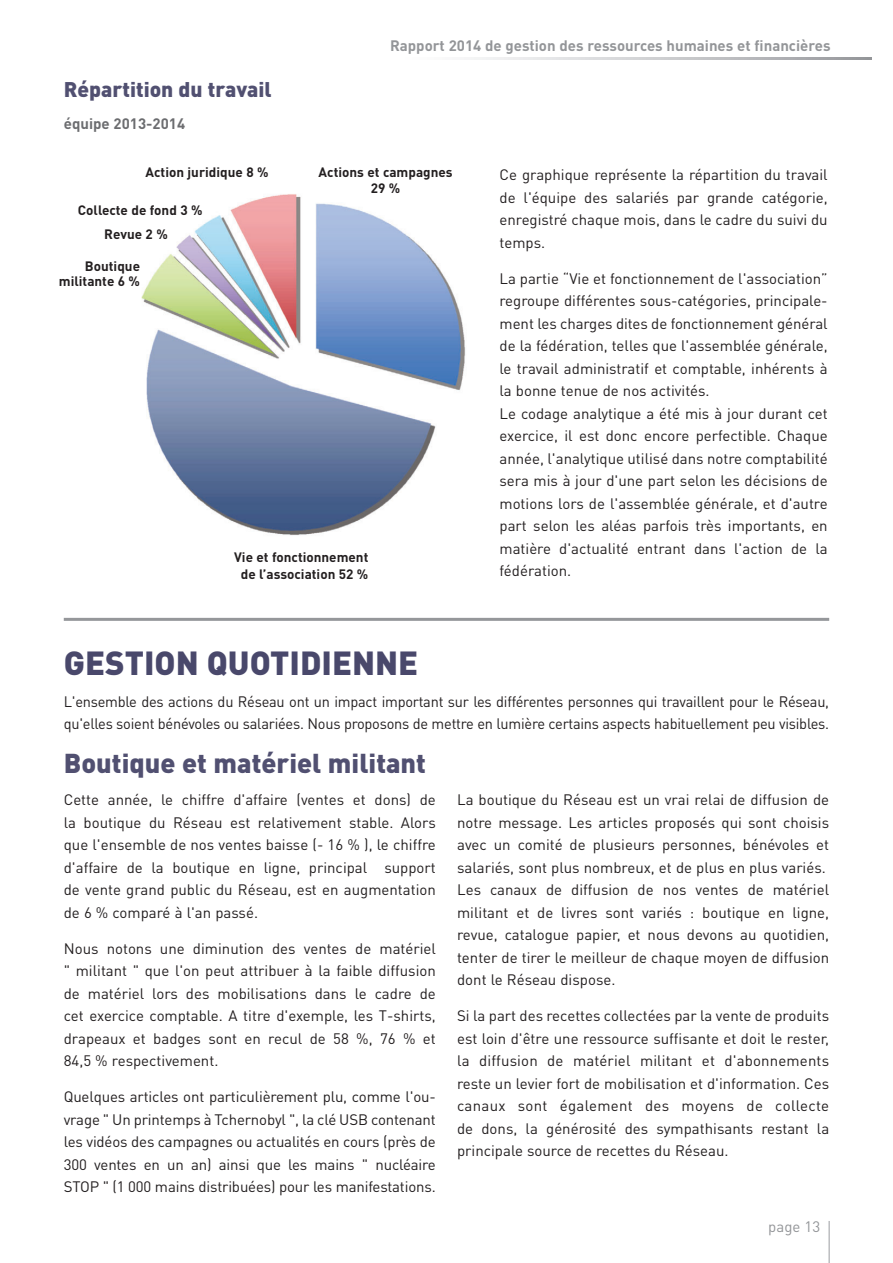
<style>
.page{position:relative;width:893px;height:1263px;background:#fff}
.page>*{position:absolute;margin:0;border:0;box-sizing:border-box;transform-origin:0 0}
.t1{font:900 33px "DIN Pro";color:#49486b}
.t2{font:900 27px "DIN Pro";color:#515071}
.t3{font:900 21px "DIN Pro";color:#515071}
.t4{font:15px/22.5px "DIN Pro";color:#231f20;text-align:justify}
.t5{font:700 15px "DIN Pro";color:#939598}
.t6{font:700 15px "DIN Pro";color:#6c6d70}
.t7{font:15px "DIN Pro";color:#939598}
.t8{font:700 13.5px/16.5px "DIN Pro";color:#231f20;text-align:center}
</style>
<div class="page">
<hr style="left:828px;top:1221px;width:2px;height:42px;background:#bcbdc0">
<img style="left:141px;top:194px;width:325px;height:341px">
<hr style="left:64px;top:618px;width:765px;height:3px;background:#95979a">
<h3 class="t3" style="left:64px;top:76px;width:209px">Répartition du travail</h3>
<p class="t5" style="left:390px;top:35px;width:442px">Rapport 2014 de gestion des ressources humaines et financières</p>
<p class="t6" style="left:64px;top:114px;width:123px">équipe 2013-2014</p>
<p class="t8" style="left:146px;top:163px;width:125px">Action juridique 8 %</p>
<p class="t8" style="left:319px;top:163px;width:136px">Actions et campagnes<br>29 %</p>
<p class="t8" style="left:104px;top:197px;width:100px;line-height:24.3px;text-align:left;text-indent:-26px">Collecte de fond 3 %<br>Revue 2 %</p>
<p class="t8" style="left:59px;top:258px;width:83px;line-height:15px;text-align:right">Boutique militante 6 %</p>
<p class="t8" style="left:234px;top:549px;width:136px">Vie et fonctionnement de l’association 52 %</p>
<p class="t4" style="left:499px;top:163px;width:330px">Ce graphique représente la répartition du travail de l'équipe des salariés par grande catégorie, enregistré chaque mois, dans le cadre du suivi du temps.</p>
<p class="t4" style="left:499px;top:266px;width:330px;text-align:left">La partie “Vie et fonctionnement de l'association” regroupe différentes sous-catégories, principale&shy;ment les charges dites de fonctionnement général de la fédération, telles que l'assemblée générale, le travail administratif et comptable, inhérents à la bonne tenue de nos activités.<br>Le codage analytique a été mis à jour durant cet exercice, il est donc encore perfectible. Chaque année, l'analytique utilisé dans notre comptabilité sera mis à jour d'une part selon les décisions de motions lors de l'assemblée générale, et d'autre part selon les aléas parfois très importants, en matière d'actualité entrant dans l'action de la fédération.</p>
<h1 class="t1" style="left:64px;top:640px;width:356px">GESTION QUOTIDIENNE</h1>
<p class="t4" style="left:64px;top:689px;width:767px">L'ensemble des actions du Réseau ont un impact important sur les différentes personnes qui travaillent pour le Réseau, qu'elles soient bénévoles ou salariées. Nous proposons de mettre en lumière certains aspects habituellement peu visibles.</p>
<h2 class="t2" style="left:64px;top:745px;width:364px">Boutique et matériel militant</h2>
<p class="t4" style="left:64px;top:788px;width:374px">Cette année, le chiffre d'affaire (ventes et dons) de la boutique du Réseau est relativement stable. Alors que l'ensemble de nos ventes baisse (- 16 % ), le chiffre d'affaire de la boutique en ligne, principal support de vente grand public du Réseau, est en augmentation de 6 % comparé à l'an passé.</p>
<p class="t4" style="left:64px;top:936px;width:374px">Nous notons une diminution des ventes de matériel " militant " que l'on peut attribuer à la faible diffusion de matériel lors des mobilisations dans le cadre de cet exercice comptable. A titre d'exemple, les T-shirts, drapeaux et badges sont en recul de 58 %, 76 % et 84,5 % respectivement.</p>
<p class="t4" style="left:64px;top:1085px;width:374px">Quelques articles ont particulièrement plu, comme l'ou&shy;vrage " Un printemps à Tchernobyl ", la clé USB contenant les vidéos des campagnes ou actualités en cours (près de 300 ventes en un an) ainsi que les mains " nucléaire STOP " (1 000 mains distribuées) pour les manifestations.</p>
<p class="t4" style="left:457px;top:788px;width:374px;text-align:left">La boutique du Réseau est un vrai relai de diffusion de notre message. Les articles proposés qui sont choisis avec un comité de plusieurs personnes, bénévoles et salariés, sont plus nombreux, et de plus en plus variés.<br>Les canaux de diffusion de nos ventes de matériel militant et de livres sont variés : boutique en ligne, revue, catalogue papier, et nous devons au quotidien, tenter de tirer le meilleur de chaque moyen de diffusion dont le Réseau dispose.</p>
<p class="t4" style="left:457px;top:1004px;width:374px">Si la part des recettes collectées par la vente de produits est loin d'être une ressource suffisante et doit le rester, la diffusion de matériel militant et d'abonnements reste un levier fort de mobilisation et d'information. Ces canaux sont également des moyens de collecte de dons, la générosité des sympathisants restant la principale source de recettes du Réseau.</p>
<p class="t7" style="left:768px;top:1216px;width:53px">page 13</p>
</div>
